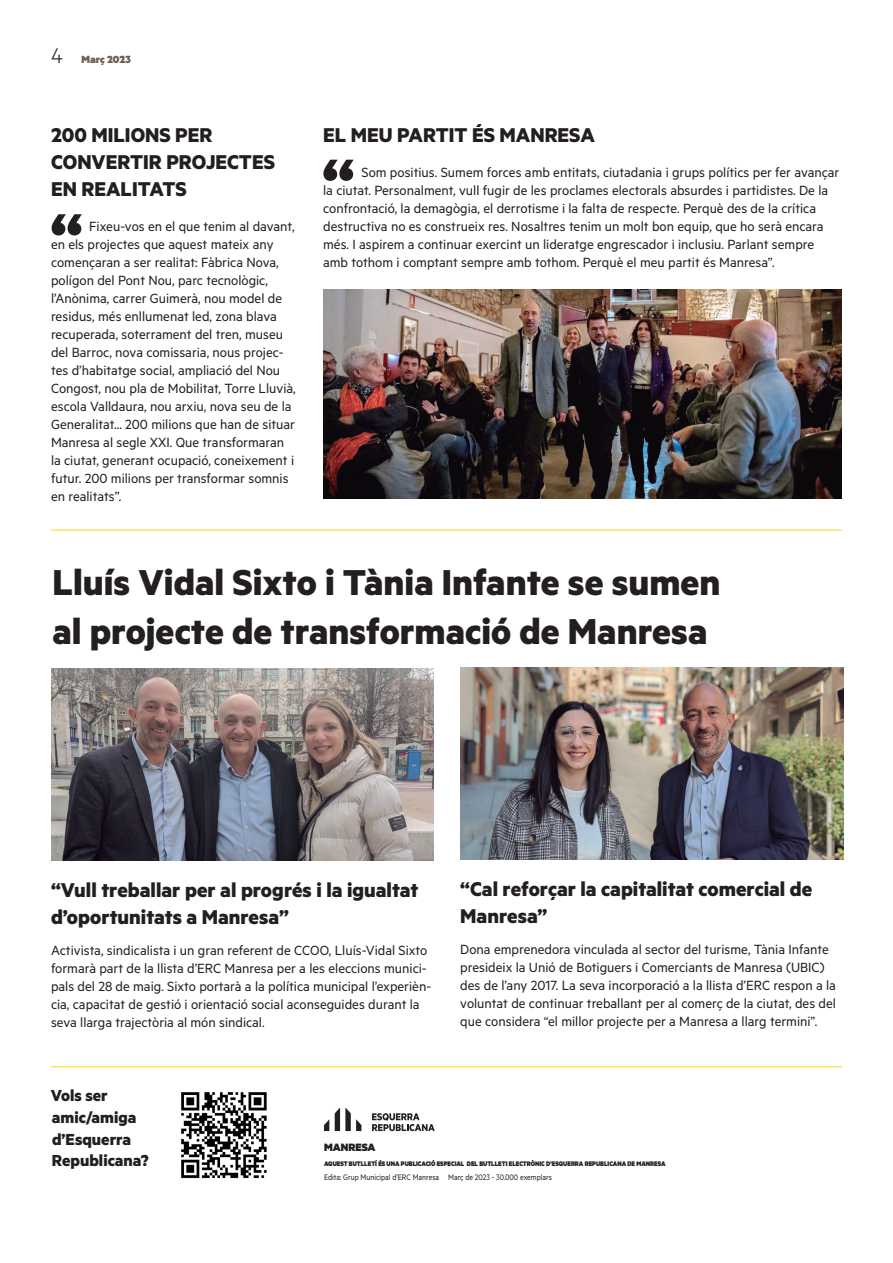
<style>
.page{position:relative;width:893px;height:1263px;background:#fff}
.page>*{position:absolute;margin:0;border:0;box-sizing:border-box;transform-origin:0 0}
.t1{font:700 75px "Metric";color:#231f20}
.t2{font:700 40.5px/48.6px "Metric";color:#231f20}
.t3{font:700 22.5px/27px "Metric";color:#231f20}
.t4{font:700 18px/21.6px "Metric";color:#231f20}
.t5{font:15px/18px "Metric";color:#231f20}
.t6{font:900 12px "Metric";color:#231f20}
.t7{font:900 11.7px "Metric";color:#6c6153}
.t8{font:9px "Metric";color:#231f20;scale:.9 1}
.t9{font:900 7.5px "Metric";color:#231f20;scale:.9 1}
.s1{font-weight:300;font-size:24px;color:#231f20}
</style>
<div class="page">
<svg style="left:324px;top:1107px;width:37px;height:24px"></svg>
<svg style="left:372px;top:1113px;width:63px;height:18px"></svg>
<img style="left:323px;top:289px;width:519px;height:209px">
<hr style="left:51px;top:1066px;width:791px;height:1px;background:#ffe55e">
<img style="left:181px;top:1092px;width:86px;height:87px">
<hr style="left:51px;top:529px;width:791px;height:2px;background:#ffe55e">
<img style="left:51px;top:669px;width:383px;height:191px">
<img style="left:460px;top:668px;width:383px;height:191px">
<p class="t7" style="left:51px;top:52px;width:81px"><span class="s1">4</span> Març 2023</p>
<h3 class="t3" style="left:51px;top:121px;width:225px">200 MILIONS PER<br>CONVERTIR PROJECTES<br>EN REALITATS</h3>
<p class="t5" style="left:51px;top:217px;width:246px;text-indent:38px">Fixeu-vos en el que tenim al davant, en els projectes que aquest mateix any començaran a ser realitat: Fàbrica Nova, polígon del Pont Nou, parc tecnològic, l’Anònima, carrer Guimerà, nou model de residus, més enllumenat led, zona blava recuperada, soterrament del tren, museu del Barroc, nova comissaria, nous projec&shy;tes d’habitatge social, ampliació del Nou Congost, nou pla de Mobilitat, Torre Lluvià, escola Valldaura, nou arxiu, nova seu de la Generalitat... 200 milions que han de situar Manresa al segle XXI. Que transformaran la ciutat, generant ocupació, coneixement i futur. 200 milions per transformar somnis en realitats”.</p>
<h1 class="t1" style="left:50px;top:191px;width:34px">“</h1>
<h3 class="t3" style="left:323px;top:121px;width:273px">EL MEU PARTIT ÉS MANRESA</h3>
<p class="t5" style="left:323px;top:163px;width:518px;text-indent:38px">Som positius. Sumem forces amb entitats, ciutadania i grups polítics per fer avançar la ciutat. Personalment, vull fugir de les proclames electorals absurdes i partidistes. De la confrontació, la demagògia, el derrotisme i la falta de respecte. Perquè des de la crítica destructiva no es construeix res. Nosaltres tenim un molt bon equip, que ho serà encara més. I aspirem a continuar exercint un lideratge engrescador i inclusiu. Parlant sempre amb tothom i comptant sempre amb tothom. Perquè el meu partit és Manresa”.</p>
<h1 class="t1" style="left:322px;top:136px;width:34px">“</h1>
<h2 class="t2" style="left:52px;top:557px;width:670px">Lluís Vidal Sixto i Tània Infante se sumen al projecte de transformació de Manresa</h2>
<h3 class="t3" style="left:51px;top:876px;width:369px">“Vull treballar per al progrés i la igualtat d’oportunitats a Manresa”</h3>
<p class="t5" style="left:51px;top:940px;width:382px">Activista, sindicalista i un gran referent de CCOO, Lluís-Vidal Sixto formarà part de la llista d’ERC Manresa per a les eleccions munici&shy;pals del 28 de maig. Sixto portarà a la política municipal l’experièn&shy;cia, capacitat de gestió i orientació social aconseguides durant la seva llarga trajectòria al món sindical.</p>
<h3 class="t3" style="left:460px;top:875px;width:353px">“Cal reforçar la capitalitat comercial de<br>Manresa”</h3>
<p class="t5" style="left:460px;top:939px;width:377px">Dona emprenedora vinculada al sector del turisme, Tània Infante presideix la Unió de Botiguers i Comerciants de Manresa (UBIC) des de l’any 2017. La seva incorporació a la llista d’ERC respon a la voluntat de continuar treballant per al comerç de la ciutat, des del que considera “el millor projecte per a Manresa a llarg termini”.</p>
<p class="t4" style="left:51px;top:1084px;width:100px">Vols ser amic/amiga d’Esquerra<br>Republicana?</p>
<p class="t6" style="left:324px;top:1140px;width:53px">MANRESA</p>
<p class="t9" style="left:324px;top:1159px;width:381px">AQUEST BUTLLETÍ ÉS UNA PUBLICACIÓ ESPECIAL DEL BUTLLETI ELECTRÒNIC D’ESQUERRA REPUBLICANA DE MANRESA</p>
<p class="t8" style="left:324px;top:1172px;width:255px">Edita: Grup Municipal d’ERC Manresa Març de 2023 - 30.000 exemplars</p>
</div>
